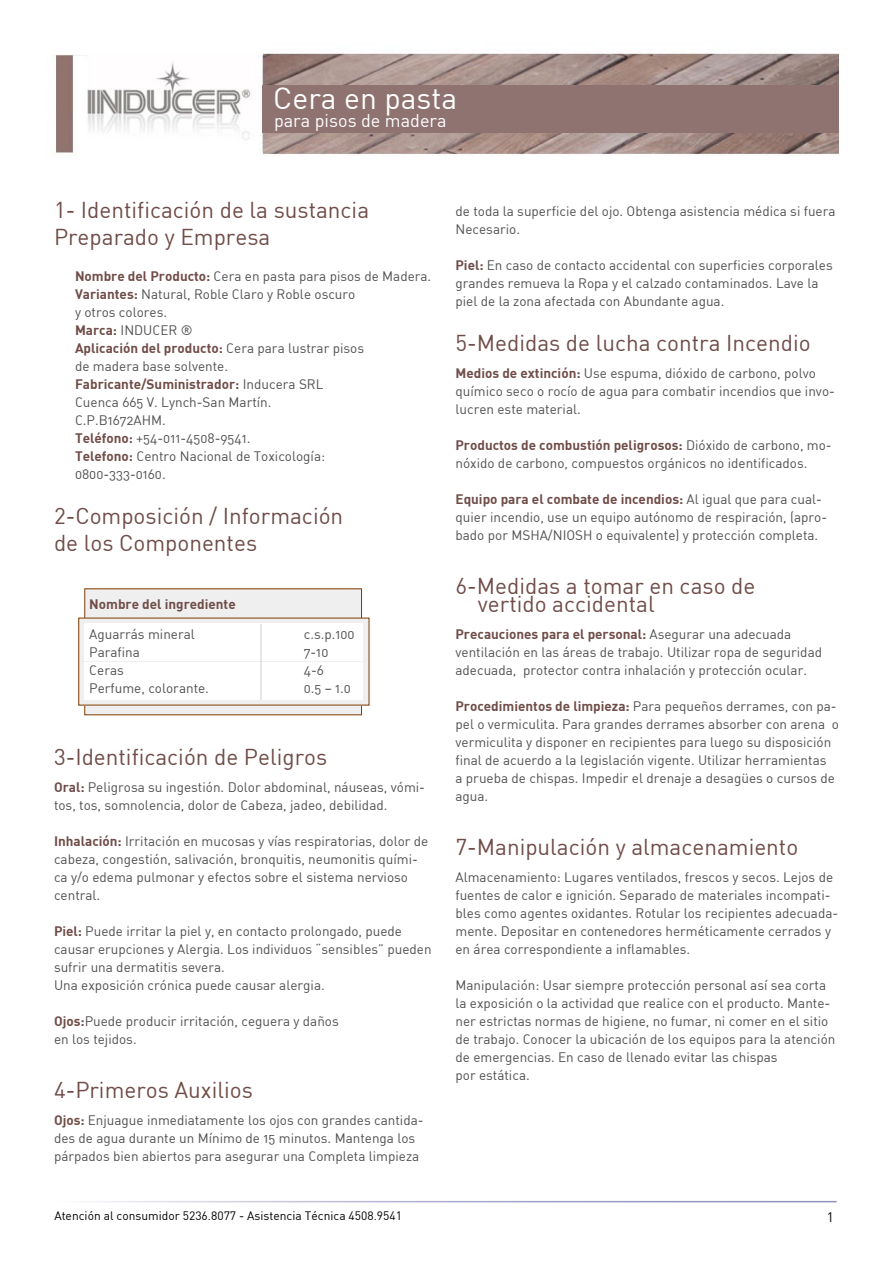
<style>
.page{position:relative;width:893px;height:1263px;background:#fff}
.page>*{position:absolute;margin:0;border:0;box-sizing:border-box;transform-origin:0 0}
.t1{font:30px "DIN";color:#fff}
.t2{font:22.5px/18px "DIN";color:#6f4c48}
.t3{font:18px "DIN";color:#fff}
.t4{font:13.5px/18px "DIN Regular Alternate";color:#505050}
.t5{font:700 13.5px "DIN";color:#6f4c48}
.t6{font:13.5px "DIN";color:#000}
.t7{font:12px "DIN";color:#000}
.s1{font-family:"DIN";font-weight:700;color:#6f4c48}
.s2{font-family:"DIN Regular Alternate";font-weight:400;color:#505050}
</style>
<div class="page">
<img style="left:54px;top:53px;width:785px;height:103px">
<div style="left:262px;top:85px;width:578px;height:47px;background:#8f7370"></div>
<div style="left:839px;top:0;width:54px;height:204px;background:#fff"></div>
<div style="left:85px;top:589px;width:276px;height:126px;background:#efefef"></div>
<div style="left:79px;top:618px;width:290px;height:87px;background:linear-gradient(to right,#f4f4f4,#f4f4f4)"></div>
<div style="left:84px;top:623px;width:279px;height:18px;background:#fff"></div>
<div style="left:84px;top:643px;width:279px;height:18px;background:#fff"></div>
<div style="left:84px;top:662px;width:279px;height:18px;background:#fff"></div>
<div style="left:84px;top:682px;width:279px;height:18px;background:#fff"></div>
<hr style="left:260px;top:624px;width:2px;height:76px;background:#dedede">
<p class="t1" style="left:273px;top:79px;width:185px">Cera en pasta</p>
<p class="t3" style="left:274px;top:109px;width:174px">para pisos de madera</p>
<p class="t2" style="left:54px;top:200px;width:317px">1- Identificación de la sustancia</p>
<p class="t2" style="left:54px;top:227px;width:218px">Preparado y Empresa</p>
<p class="t4" style="left:75px;top:267px;width:358px"><span class="s1">Nombre del Producto:</span> Cera en pasta para pisos de Madera.</p>
<p class="t4" style="left:75px;top:285px;width:282px"><span class="s1">Variantes:</span> Natural, Roble Claro y Roble oscuro y otros colores.</p>
<p class="t4" style="left:75px;top:321px;width:119px"><span class="s1">Marca:</span> INDUCER ®</p>
<p class="t4" style="left:75px;top:339px;width:291px"><span class="s1">Aplicación del producto:</span> Cera para lustrar pisos de madera base solvente.</p>
<p class="t5" style="left:75px;top:375px;width:250px">Fabricante/Suministrador: <span class="s2">Inducera SRL</span></p>
<p class="t4" style="left:75px;top:393px;width:198px">Cuenca 665 V. Lynch-San Martín.</p>
<p class="t4" style="left:75px;top:411px;width:92px">C.P.B1672AHM.</p>
<p class="t4" style="left:75px;top:429px;width:177px"><span class="s1">Teléfono:</span> +54-011-4508-9541.</p>
<p class="t4" style="left:75px;top:447px;width:252px"><span class="s1">Telefono:</span> Centro Nacional de Toxicología:<br>0800-333-0160.</p>
<p class="t2" style="left:54px;top:506px;width:291px">2-Composición / Información</p>
<p class="t2" style="left:54px;top:533px;width:205px">de los Componentes</p>
<p class="t5" style="left:89px;top:595px;width:148px">Nombre del ingrediente</p>
<p class="t4" style="left:89px;top:625px;width:107px">Aguarrás mineral</p>
<p class="t4" style="left:89px;top:643px;width:52px">Parafina</p>
<p class="t4" style="left:89px;top:661px;width:36px">Ceras</p>
<p class="t4" style="left:89px;top:679px;width:121px">Perfume, colorante.</p>
<p class="t4" style="left:304px;top:625px;width:52px">c.s.p.100</p>
<p class="t4" style="left:304px;top:643px;width:26px">7-10</p>
<p class="t4" style="left:304px;top:661px;width:22px">4-6</p>
<p class="t4" style="left:304px;top:679px;width:49px">0.5 – 1.0</p>
<p class="t2" style="left:54px;top:747px;width:275px">3-Identificación de Peligros</p>
<p class="t4" style="left:54px;top:778px;width:373px"><span class="s1">Oral:</span> Peligrosa su ingestión. Dolor abdominal, náuseas, vómi&shy;tos, tos, somnolencia, dolor de Cabeza, jadeo, debilidad.</p>
<p class="t4" style="left:54px;top:832px;width:376px"><span class="s1">Inhalación:</span> Irritación en mucosas y vías respiratorias, dolor de cabeza, congestión, salivación, bronquitis, neumonitis quími&shy;ca y/o edema pulmonar y efectos sobre el sistema nervioso central.</p>
<p class="t4" style="left:54px;top:922px;width:379px"><span class="s1">Piel:</span> Puede irritar la piel y, en contacto prolongado, puede causar erupciones y Alergia. Los individuos “sensibles” pueden sufrir una dermatitis severa.</p>
<p class="t4" style="left:54px;top:976px;width:272px">Una exposición crónica puede causar alergia.</p>
<p class="t4" style="left:54px;top:1012px;width:286px"><span class="s1">Ojos:</span>Puede producir irritación, ceguera y daños en los tejidos.</p>
<p class="t2" style="left:54px;top:1080px;width:200px">4-Primeros Auxilios</p>
<p class="t4" style="left:54px;top:1111px;width:371px"><span class="s1">Ojos:</span> Enjuague inmediatamente los ojos con grandes cantida&shy;des de agua durante un Mínimo de 15 minutos. Mantenga los párpados bien abiertos para asegurar una Completa limpieza</p>
<p class="t4" style="left:455px;top:202px;width:382px">de toda la superficie del ojo. Obtenga asistencia médica si fuera<br>Necesario.</p>
<p class="t4" style="left:455px;top:256px;width:379px"><span class="s1">Piel:</span> En caso de contacto accidental con superficies corporales grandes remueva la Ropa y el calzado contaminados. Lave la piel de la zona afectada con Abundante agua.</p>
<p class="t2" style="left:455px;top:333px;width:357px">5-Medidas de lucha contra Incendio</p>
<p class="t4" style="left:455px;top:364px;width:381px"><span class="s1">Medios de extinción:</span> Use espuma, dióxido de carbono, polvo químico seco o rocío de agua para combatir incendios que invo&shy;lucren este material.</p>
<p class="t4" style="left:455px;top:436px;width:378px"><span class="s1">Productos de combustión peligrosos:</span> Dióxido de carbono, mo&shy;nóxido de carbono, compuestos orgánicos no identificados.</p>
<p class="t4" style="left:455px;top:490px;width:373px"><span class="s1">Equipo para el combate de incendios:</span> Al igual que para cual&shy;quier incendio, use un equipo autónomo de respiración, (apro&shy;bado por MSHA/NIOSH o equivalente) y protección completa.</p>
<p class="t2" style="left:478px;top:576px;width:279px;text-indent:-22px">6-Medidas a tomar en caso de vertido accidental</p>
<p class="t4" style="left:455px;top:625px;width:368px"><span class="s1">Precauciones para el personal:</span> Asegurar una adecuada ventilación en las áreas de trabajo. Utilizar ropa de seguridad adecuada, protector contra inhalación y protección ocular.</p>
<p class="t4" style="left:455px;top:697px;width:385px"><span class="s1">Procedimientos de limpieza:</span> Para pequeños derrames, con pa&shy;pel o vermiculita. Para grandes derrames absorber con arena o vermiculita y disponer en recipientes para luego su disposición final de acuerdo a la legislación vigente. Utilizar herramientas<br>a prueba de chispas. Impedir el drenaje a desagües o cursos de agua.</p>
<p class="t2" style="left:455px;top:837px;width:344px">7-Manipulación y almacenamiento</p>
<p class="t4" style="left:455px;top:868px;width:384px">Almacenamiento: Lugares ventilados, frescos y secos. Lejos de fuentes de calor e ignición. Separado de materiales incompati&shy;bles como agentes oxidantes. Rotular los recipientes adecuada&shy;mente. Depositar en contenedores herméticamente cerrados y en área correspondiente a inflamables.</p>
<p class="t4" style="left:455px;top:976px;width:381px">Manipulación: Usar siempre protección personal así sea corta la exposición o la actividad que realice con el producto. Mante&shy;ner estrictas normas de higiene, no fumar, ni comer en el sitio de trabajo. Conocer la ubicación de los equipos para la atención de emergencias. En caso de llenado evitar las chispas<br>por estática.</p>
<p class="t7" style="left:54px;top:1208px;width:349px">Atención al consumidor 5236.8077 - Asistencia Técnica 4508.9541</p>
<p class="t6" style="left:827px;top:1209px;width:9px">1</p>
</div>
